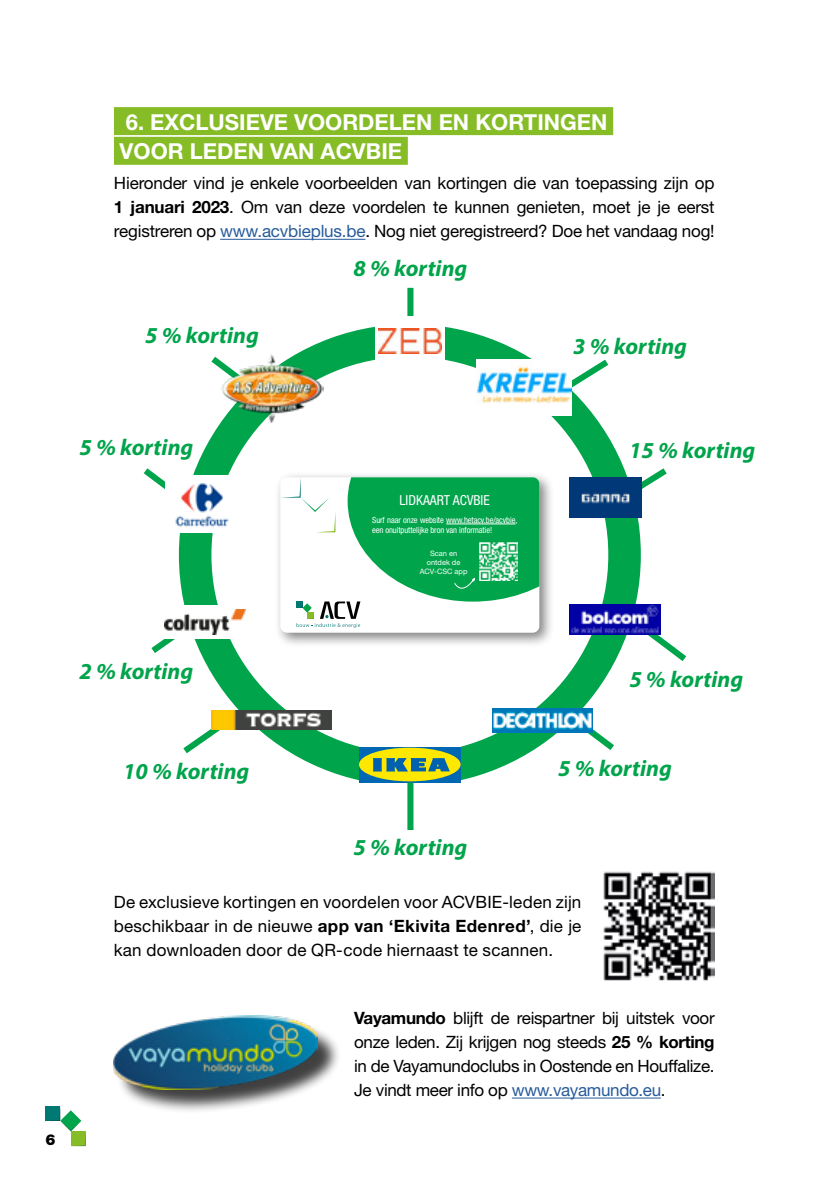
<style>
.page{position:relative;width:840px;height:1191px;background:#fff}
.page>*{position:absolute;margin:0;border:0;box-sizing:border-box;transform-origin:0 0}
.t1{font:italic 700 22.8px "Myriad Pro";color:#00a44b}
.t2{font:700 22px/29.6px "Helvetica Neue LT Pro";color:#fff}
.t3{font:17px/24px "Helvetica Neue";letter-spacing:-.01em;color:#000;text-align:justify}
.t4{font:900 15px "Helvetica Neue LT Std";color:#000}
.t5{font:condensed 13.8px "Helvetica Neue LT Std";color:#fff}
.t6{font:condensed 8.4px/10.2px "Helvetica Neue LT Std";letter-spacing:-.01em;color:#fff}
.t7{font:7.4px/9px "Helvetica Neue";color:#fff;text-align:center}
.s1{font-family:"Helvetica Neue LT Pro";font-weight:700}
.s2{color:#275b9b}
</style>
<div class="page">
<svg style="left:45px;top:1106px;width:41px;height:40px"></svg>
<svg style="left:183px;top:709px;width:57px;height:45px"></svg>
<svg style="left:151px;top:639px;width:52px;height:19px"></svg>
<svg style="left:143px;top:463px;width:55px;height:26px"></svg>
<svg style="left:211px;top:356px;width:9px;height:12px"></svg>
<svg style="left:557px;top:704px;width:57px;height:46px"></svg>
<svg style="left:648px;top:616px;width:39px;height:45px"></svg>
<svg style="left:621px;top:462px;width:46px;height:47px"></svg>
<svg style="left:571px;top:359px;width:38px;height:42px"></svg>
<div style="left:407px;top:288px;width:6px;height:57px;background:#00a44b"></div>
<div style="left:274px;top:471px;width:281px;height:177px;background:#000;opacity:.5"></div>
<div style="left:280px;top:477px;width:259px;height:155px;background:#fff;border-radius:7px"></div>
<svg style="left:280px;top:477px;width:259px;height:151px"></svg>
<div style="left:296px;top:601px;width:6px;height:7px;background:#007873"></div>
<div style="left:307px;top:612px;width:6px;height:7px;background:#86bc25"></div>
<div style="left:179px;top:324px;width:461px;height:462px;border:33px solid #00a44b;border-radius:50%"></div>
<img style="left:211px;top:711px;width:120px;height:19px">
<img style="left:492px;top:708px;width:100px;height:24px">
<div style="left:165px;top:475px;width:75px;height:58px;background:#fff"></div>
<img style="left:175px;top:483px;width:54px;height:45px">
<div style="left:375px;top:316px;width:69px;height:50px;background:#fff"></div>
<img style="left:378px;top:328px;width:63px;height:25px">
<div style="left:359px;top:740px;width:101px;height:46px;background:#fff"></div>
<div style="left:359px;top:746px;width:101px;height:36px;background:#0067b2"></div>
<div style="left:359px;top:747px;width:101px;height:34px;background:#ffe800;border-radius:50%"></div>
<svg style="left:372px;top:758px;width:77px;height:13px"></svg>
<img style="left:220px;top:351px;width:103px;height:74px">
<img style="left:569px;top:604px;width:91px;height:31px">
<div style="left:159px;top:605px;width:92px;height:33px;background:#fff"></div>
<img style="left:165px;top:609px;width:80px;height:25px">
<img style="left:569px;top:478px;width:72px;height:39px">
<img style="left:476px;top:360px;width:95px;height:56px">
<div style="left:407px;top:782px;width:6px;height:48px;background:#00a44b"></div>
<div style="left:114px;top:107px;width:499px;height:28px;background:#86bc25"></div>
<div style="left:114px;top:137px;width:293px;height:28px;background:#86bc25"></div>
<hr style="left:220px;top:239px;width:145px;height:1px;background:#275b9b">
<hr style="left:511px;top:1097px;width:149px;height:1px;background:#275b9b">
<div style="left:117px;top:1018px;width:224px;height:96px;background:#000;opacity:.75"></div>
<img style="left:113px;top:1016px;width:204px;height:73px">
<img style="left:603px;top:871px;width:111px;height:110px">
<p class="t2" style="left:120px;top:107px;width:489px">6. EXCLUSIEVE VOORDELEN EN KORTINGEN<br>VOOR LEDEN VAN ACVBIE</p>
<p class="t3" style="left:114px;top:172px;width:602px">Hieronder vind je enkele voorbeelden van kortingen die van toepassing zijn op <span class="s1">1 januari 2023</span>. Om van deze voordelen te kunnen genieten, moet je je eerst registreren op <span class="s2">www.acvbieplus.be</span>. Nog niet geregistreerd? Doe het vandaag nog!</p>
<h1 class="t1" style="left:145px;top:320px;width:115px">5 % korting</h1>
<h1 class="t1" style="left:79px;top:432px;width:115px">5 % korting</h1>
<h1 class="t1" style="left:353px;top:253px;width:115px">8 % korting</h1>
<p class="t5" style="left:399px;top:492px;width:92px">LIDKAART ACVBIE</p>
<p class="t6" style="left:372px;top:515px;width:147px">Surf naar onze website www.hetacv.be/acvbie, een onuitputtelijke bron van informatie!</p>
<p class="t7" style="left:419px;top:549px;width:49px">Scan en ontdek de<br>ACV-CSC app</p>
<h1 class="t1" style="left:573px;top:331px;width:115px">3 % korting</h1>
<h1 class="t1" style="left:628px;top:436px;width:128px">15 % korting</h1>
<h1 class="t1" style="left:79px;top:656px;width:115px">2 % korting</h1>
<h1 class="t1" style="left:629px;top:664px;width:115px">5 % korting</h1>
<p class="t4" style="left:45px;top:1130px;width:12px">6</p>
<h1 class="t1" style="left:123px;top:757px;width:128px">10 % korting</h1>
<h1 class="t1" style="left:558px;top:753px;width:115px">5 % korting</h1>
<h1 class="t1" style="left:353px;top:833px;width:115px">5 % korting</h1>
<p class="t3" style="left:114px;top:890px;width:469px">De exclusieve kortingen en voordelen voor ACVBIE-leden zijn beschikbaar in de nieuwe <span class="s1">app van ‘Ekivita Edenred’</span>, die je kan downloaden door de QR-code hiernaast te scannen.</p>
<p class="t3" style="left:354px;top:1006px;width:362px"><span class="s1">Vayamundo</span> blijft de reispartner bij uitstek voor onze leden. Zij krijgen nog steeds <span class="s1">25 % korting </span>in de Vayamundoclubs in Oostende en Houffalize.<br>Je vindt meer info op <span class="s2">www.vayamundo.eu</span>.</p>
</div>
